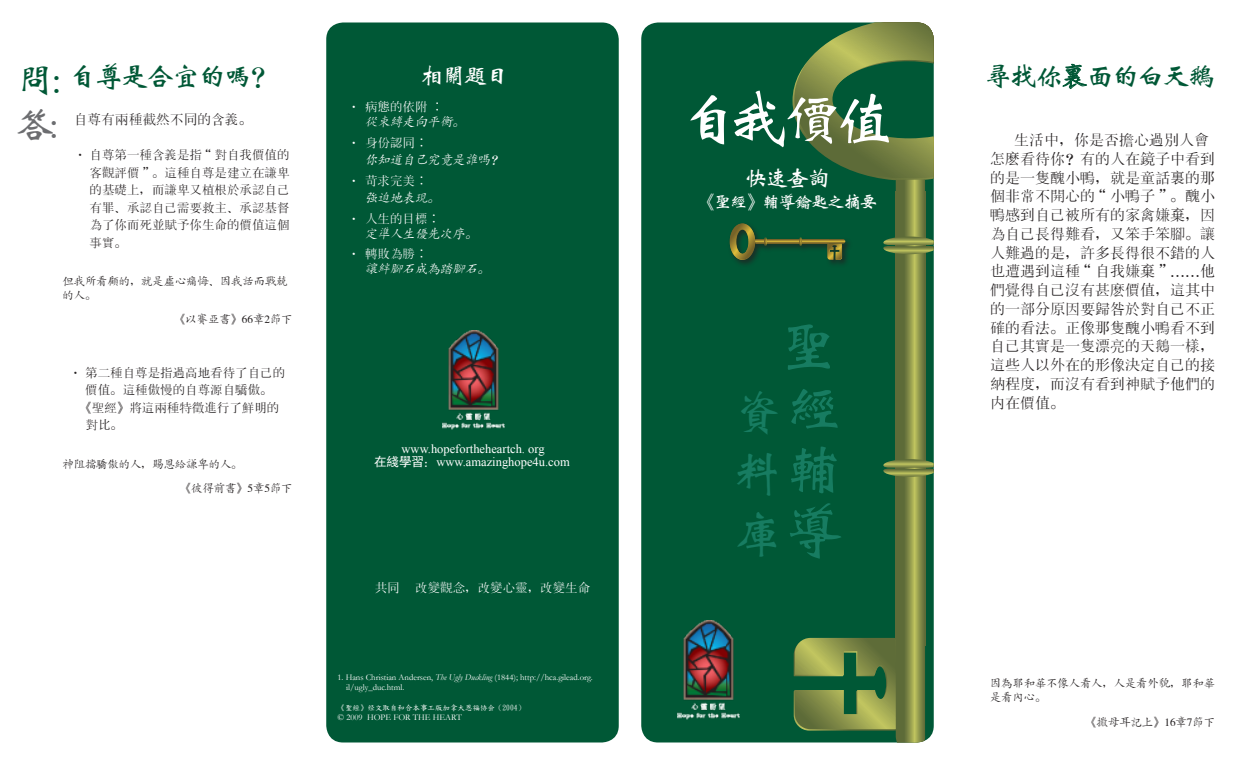
<style>
.page{position:relative;width:1260px;height:765px;background:#fff}
.page>*{position:absolute;margin:0;border:0;box-sizing:border-box;transform-origin:0 0}
.a_Subs{font:60px "CT Wei Bei SF";color:#fff}
.Subs{font:60px "CT Wei Bei SF";color:#177c61}
.Subs-2{font:48.75px "CT Wei Bei SF";color:#177c61}
.Subs-3{font:37.5px "CT Wei Bei SF";color:#005836}
.t1{font:37.5px "CT Wei Bei SF";color:#6c6d70}
.Subs-4{font:27.5px "CT Wei Bei SF";letter-spacing:-.065em;color:#005836}
.Subs-5{font:23.75px "CT Wei Bei SF";color:#fff}
.Subs-6{font:22.5px "CT Wei Bei SF";color:#fff}
.Subs-7{font:17.5px "CT Wei Bei SF";letter-spacing:-.075em;color:#fff}
.BODY{font:15px/18.8px "JQ Song Ti FT";color:#231f20}
.BODY-2{font:13.75px "JQ Song Ti FT";color:#231f20}
.BODY-3{font:12.5px/17.5px "JQ Song Ti FT";color:#231f20;text-align:justify}
.BODY-4{font:12.5px "Times New Roman";color:#fff}
.BODY-5{font:12.5px "JQ Song Ti FT";color:#fff}
.BODY-6{font:italic 12.5px "CT Kai Ti SF";color:#fff}
.side_quote_SA{font:11.25px/13.5px "CT Kai Ti SF";color:#231f20}
.BODY-7{font:8.75px/10px "Garamond";color:#fff}
.BODY-8{font:7.5px "DF Kai Shu SB Estd BF";color:#fff}
.s1{font-family:"CT Wei Bei SJ"}
.s2{font-family:"CT Zhong Yuan SJ"}
.s3{font-family:"Sim Sun"}
.s4{font-family:"Sim Hei"}
.s5{font-style:italic}
.s6{font-size:60px}
.s7{font-family:"Kai Ti"}
</style>
<div class="page">
<div style="left:641px;top:22px;width:293px;height:720px;background:#005836;border-radius:17px"></div>
<div style="left:326px;top:22px;width:293px;height:720px;background:#005836;border-radius:17px"></div>
<svg style="left:1062px;top:64px;width:25px;height:25px"></svg>
<div style="left:727px;top:221px;width:130px;height:51px;background:#231f20;opacity:.75"></div>
<svg style="left:730px;top:22px;width:204px;height:720px"></svg>
<img style="left:442px;top:330px;width:63px;height:100px">
<img style="left:678px;top:620px;width:62px;height:100px">
<p class="Subs-3" style="left:17px;top:61px;width:47px">问<span class="s1">:</span></p>
<p class="Subs-4" style="left:69px;top:63px;width:210px">自尊是合宜的吗<span class="s1">？</span></p>
<p class="t1" style="left:17px;top:106px;width:44px">答<span class="s1">:</span></p>
<p class="BODY-2" style="left:74px;top:113px;width:180px">自尊有两种截然不同的含义。</p>
<p class="BODY-3" style="left:90px;top:147px;width:202px;text-indent:-16px"><span class="s2">·</span> 自尊第一种含义是指“对自我价值的客观评价”。这种自尊是建立在谦卑的基础上，而谦卑又植根於承认自己有罪、承认自己需要救主、承认基督为了你而死<span class="s3">並</span>赋予你生命的价值这个事实。</p>
<p class="side_quote_SA" style="left:62px;top:275px;width:226px">但我所看顾的，就是虚心痛悔、因我话而战兢的人。</p>
<p class="side_quote_SA" style="left:174px;top:313px;width:120px">《以赛亚书》66章2节下</p>
<p class="BODY-3" style="left:69px;top:364px;width:217px;text-align:center"><span class="s2">·</span> 第二种自尊是指过高地看待了自己的价值。这种傲慢的自尊源自骄傲。</p>
<p class="BODY-3" style="left:79px;top:399px;width:201px">《圣经》将这两种特徵进行了鲜明的</p>
<p class="BODY-3" style="left:86px;top:417px;width:39px">对比。</p>
<p class="side_quote_SA" style="left:62px;top:457px;width:181px">神阻挡骄傲的人，赐恩给谦卑的人。</p>
<p class="side_quote_SA" style="left:180px;top:482px;width:114px">《彼得前书》5章5节下</p>
<p class="Subs-5" style="left:420px;top:64px;width:91px">相关题目</p>
<p class="BODY-5" style="left:348px;top:100px;width:97px"><span class="s2">·</span> 病<span class="s3">態</span>的依附 ∶</p>
<p class="BODY-6" style="left:365px;top:115px;width:104px">从束缚走向平衡。</p>
<p class="BODY-5" style="left:348px;top:136px;width:81px"><span class="s2">·</span> 身份<span class="s3">認</span>同∶</p>
<p class="BODY-6" style="left:365px;top:153px;width:141px">你知道自己究竟是谁吗？</p>
<p class="BODY-5" style="left:348px;top:174px;width:81px"><span class="s2">·</span> 苛求完美∶</p>
<p class="BODY-6" style="left:365px;top:192px;width:79px">强迫地表现。</p>
<p class="BODY-5" style="left:348px;top:212px;width:94px"><span class="s2">·</span> 人生的目标∶</p>
<p class="BODY-6" style="left:365px;top:227px;width:116px">定准人生优先次序。</p>
<p class="BODY-5" style="left:348px;top:248px;width:81px"><span class="s2">·</span> 转败为胜∶</p>
<p class="BODY-6" style="left:365px;top:263px;width:129px">让绊脚石成为踏脚石。</p>
<p class="BODY-4" style="left:402px;top:440px;width:145px">www.hopefortheheartch. org</p>
<p class="BODY-4" style="left:374px;top:453px;width:197px"><span class="s4">在綫學習</span><span class="s2">：</span>www.amazinghope4u.com</p>
<p class="BODY-5" style="left:375px;top:582px;width:217px">共同⋯ 改变观念，改变心灵，改变生命</p>
<p class="BODY-7" style="left:346px;top:672px;width:248px;text-indent:-9px">1. Hans Christian Andersen, <span class="s5">The Ugly Duckling</span> (1844); http://hca.gilead.org. il/ugly_duc.html.</p>
<p class="BODY-8" style="left:338px;top:704px;width:189px">《聖經》经文取自和合本事工版加拿大恩福协会（2004）</p>
<p class="BODY-7" style="left:338px;top:712px;width:126px">© 2009 HOPE FOR THE HEART</p>
<p class="a_Subs" style="left:679px;top:90px;width:217px">自我价值</p>
<p class="Subs-6" style="left:745px;top:167px;width:86px">快速查询</p>
<p class="Subs-7" style="left:698px;top:193px;width:181px">《圣经》辅导钥匙之摘要</p>
<p class="Subs" style="left:778px;top:317px;width:61px">圣</p>
<p class="Subs-2" style="left:733px;top:388px;width:113px">资 <span class="s6">经</span></p>
<p class="Subs-2" style="left:733px;top:449px;width:113px">料 <span class="s6">辅</span></p>
<p class="Subs-2" style="left:733px;top:511px;width:113px">库 <span class="s6">导</span></p>
<p class="Subs-4" style="left:984px;top:63px;width:233px">寻找你<span class="s7">裏</span>面的白天鹅</p>
<p class="BODY" style="left:990px;top:131px;width:226px;text-indent:24px">生活中，你是否担心过别人会怎<span class="s3">麽</span>看待你？有的人在镜子中看到的是一<span class="s3">隻醜</span>小鸭，就是童话<span class="s3">裏</span>的那个非常不开心的“小鸭子”。<span class="s3">醜</span>小鸭感到自己被所有的家禽嫌<span class="s3">棄</span>，因为自己长得难看，又笨手笨脚。让人难过的是，许多长得很不错的人也遭遇到这种“自我嫌<span class="s3">棄</span>”……他们觉得自己没有甚麽价值，这其中的一部分原因要归咎於对自己不正确的看法。正像那<span class="s3">隻醜</span>小鸭看不到自己其实是一<span class="s3">隻</span>漂亮的天鹅一样，这些人以外在的形像决定自己的接纳程度，而没有看到神赋予他们的内在价值。</p>
<p class="side_quote_SA" style="left:990px;top:677px;width:226px">因为耶和华不像人看人，人是看外貌，耶和华是看内心。</p>
<p class="side_quote_SA" style="left:1086px;top:715px;width:131px">《撒母耳记上》16章7节下</p>
</div>
